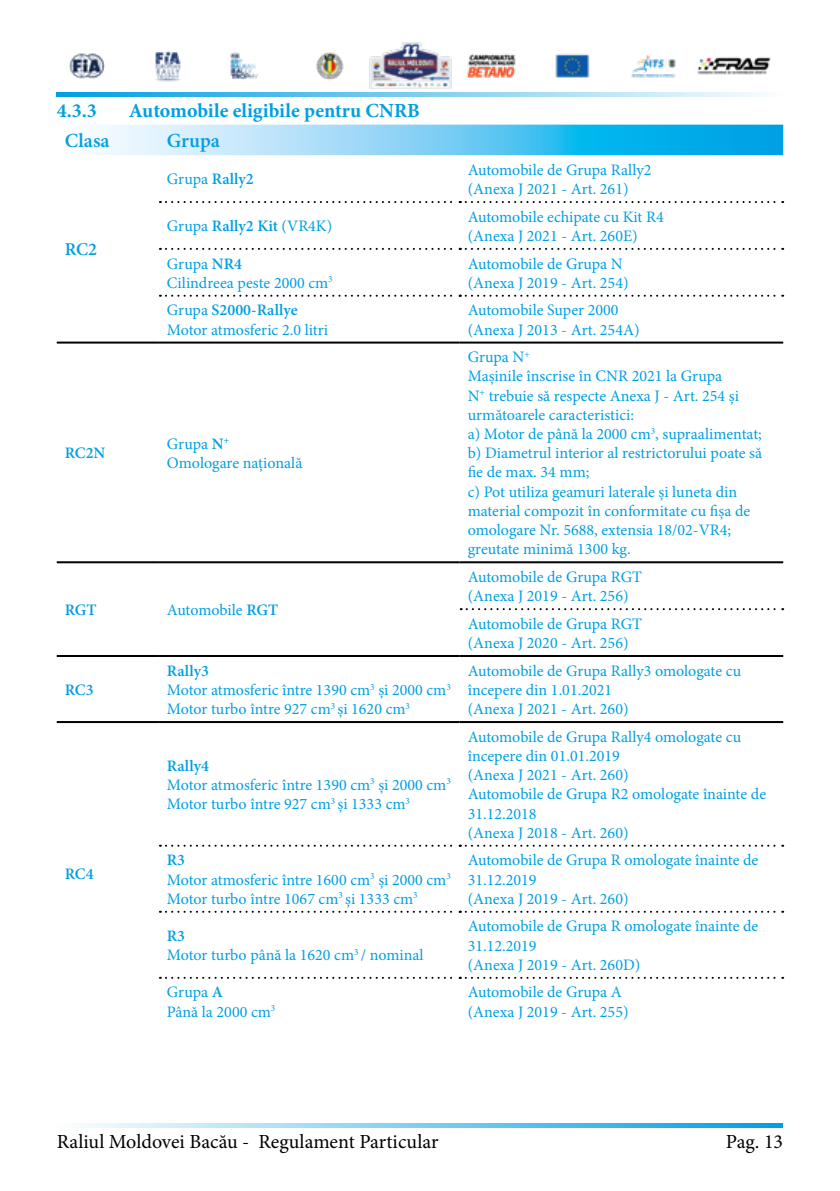
<style>
.page{position:relative;width:840px;height:1191px;background:#fff}
.page>*{position:absolute;margin:0;border:0;box-sizing:border-box;transform-origin:0 0}
.t1{font:20px "Minion Pro";color:#000}
.t2{font:700 20px "Minion Pro";color:#009fe3}
.t3{font:600 20px "Minion Pro";letter-spacing:.005em;color:#009fe3}
.t4{font:600 18px "Minion Pro";color:#009fe3}
.t5{font:16px/19.2px "Minion Pro";color:#009fe3}
.t6{font:600 16px "Minion Pro";color:#009fe3}
.s1{font-weight:400}
.s2{font-weight:600}
</style>
<div class="page">
<svg style="left:57px;top:92px;width:703px;height:4px"></svg>
<svg style="left:81px;top:1123px;width:701px;height:4px"></svg>
<img style="left:69px;top:43px;width:702px;height:46px">
<svg style="left:94px;top:125px;width:688px;height:30px"></svg>
<hr style="left:57px;top:341px;width:102px;height:2px;background:#000">
<hr style="left:159px;top:341px;width:300px;height:2px;background:#000">
<hr style="left:459px;top:341px;width:323px;height:2px;background:#000">
<hr style="left:57px;top:561px;width:102px;height:2px;background:#000">
<hr style="left:159px;top:561px;width:300px;height:2px;background:#000">
<hr style="left:459px;top:561px;width:323px;height:2px;background:#000">
<svg style="left:160px;top:201px;width:622px;height:2px"></svg>
<svg style="left:160px;top:248px;width:622px;height:2px"></svg>
<svg style="left:160px;top:295px;width:622px;height:2px"></svg>
<svg style="left:160px;top:844px;width:622px;height:2px"></svg>
<svg style="left:160px;top:910px;width:622px;height:2px"></svg>
<svg style="left:160px;top:976px;width:622px;height:2px"></svg>
<hr style="left:57px;top:655px;width:102px;height:2px;background:#000">
<hr style="left:159px;top:655px;width:300px;height:2px;background:#000">
<hr style="left:459px;top:655px;width:323px;height:2px;background:#000">
<svg style="left:460px;top:608px;width:322px;height:2px"></svg>
<hr style="left:57px;top:721px;width:102px;height:2px;background:#000">
<hr style="left:159px;top:721px;width:300px;height:2px;background:#000">
<hr style="left:459px;top:721px;width:323px;height:2px;background:#000">
<p class="t2" style="left:57px;top:96px;width:42px">4.3.3</p>
<p class="t2" style="left:129px;top:96px;width:292px">Automobile eligibile pentru CNRB</p>
<p class="t3" style="left:65px;top:127px;width:46px">Clasa</p>
<p class="t3" style="left:167px;top:127px;width:55px">Grupa</p>
<p class="t4" style="left:65px;top:237px;width:34px">RC2</p>
<p class="t6" style="left:167px;top:168px;width:88px"><span class="s1">Grupa</span> Rally2</p>
<p class="t5" style="left:467px;top:160px;width:185px">Automobile de Grupa Rally2 (Anexa J 2021 - Art. 261)</p>
<p class="t5" style="left:167px;top:217px;width:167px">Grupa <span class="s2">Rally2 Kit</span> (VR4K)</p>
<p class="t5" style="left:467px;top:207px;width:197px">Automobile echipate cu Kit R4 (Anexa J 2021 - Art. 260E)</p>
<p class="t5" style="left:167px;top:254px;width:167px">Grupa <span class="s2">NR4<br></span>Cilindreea peste 2000 cm<sup>3</sup></p>
<p class="t5" style="left:467px;top:254px;width:162px">Automobile de Grupa N (Anexa J 2019 - Art. 254)</p>
<p class="t5" style="left:167px;top:301px;width:163px">Grupa <span class="s2">S2000-Rallye<br></span>Motor atmosferic 2.0 litri</p>
<p class="t5" style="left:467px;top:301px;width:173px">Automobile Super 2000 (Anexa J 2013 - Art. 254A)</p>
<p class="t6" style="left:65px;top:442px;width:42px">RC2N</p>
<p class="t5" style="left:167px;top:434px;width:137px">Grupa <span class="s2">N</span><sup>+<br></sup>Omologare națională</p>
<p class="t6" style="left:65px;top:599px;width:33px">RGT</p>
<p class="t5" style="left:167px;top:600px;width:113px">Automobile <span class="s2">RGT</span></p>
<p class="t5" style="left:467px;top:347px;width:296px">Grupa N<sup>+<br></sup>Mașinile înscrise în CNR 2021 la Grupa<br>N<sup>+</sup> trebuie să respecte Anexa J - Art. 254 și următoarele caracteristici:<br>a) Motor de până la 2000 cm<sup>3</sup>, supraalimentat; b) Diametrul interior al restrictorului poate să fie de max. 34 mm;<br>c) Pot utiliza geamuri laterale și luneta din material compozit în conformitate cu fișa de omologare Nr. 5688, extensia 18/02-VR4; greutate minimă 1300 kg.</p>
<p class="t5" style="left:467px;top:567px;width:176px">Automobile de Grupa RGT (Anexa J 2019 - Art. 256)</p>
<p class="t5" style="left:467px;top:614px;width:176px">Automobile de Grupa RGT (Anexa J 2020 - Art. 256)</p>
<p class="t6" style="left:65px;top:678px;width:30px">RC3</p>
<p class="t6" style="left:65px;top:863px;width:30px">RC4</p>
<p class="t5" style="left:167px;top:661px;width:285px"><span class="s2">Rally3<br></span>Motor atmosferic între 1390 cm<sup>3</sup> și 2000 cm<sup>3<br></sup>Motor turbo între 927 cm<sup>3</sup> și 1620 cm<sup>3</sup></p>
<p class="t5" style="left:467px;top:661px;width:275px">Automobile de Grupa Rally3 omologate cu începere din 1.01.2021<br>(Anexa J 2021 - Art. 260)</p>
<p class="t5" style="left:167px;top:756px;width:285px"><span class="s2">Rally4<br></span>Motor atmosferic între 1390 cm<sup>3</sup> și 2000 cm<sup>3<br></sup>Motor turbo între 927 cm<sup>3</sup> și 1333 cm<sup>3</sup></p>
<p class="t5" style="left:467px;top:727px;width:300px">Automobile de Grupa Rally4 omologate cu începere din 01.01.2019<br>(Anexa J 2021 - Art. 260)<br>Automobile de Grupa R2 omologate înainte de<br>31.12.2018<br>(Anexa J 2018 - Art. 260)</p>
<p class="t5" style="left:167px;top:850px;width:285px"><span class="s2">R3<br></span>Motor atmosferic între 1600 cm<sup>3</sup> și 2000 cm<sup>3<br></sup>Motor turbo între 1067 cm<sup>3</sup> și 1333 cm<sup>3</sup></p>
<p class="t5" style="left:467px;top:850px;width:292px">Automobile de Grupa R omologate înainte de<br>31.12.2019<br>(Anexa J 2019 - Art. 260)</p>
<p class="t5" style="left:167px;top:926px;width:258px"><span class="s2">R3<br></span>Motor turbo până la 1620 cm<sup>3</sup> / nominal</p>
<p class="t5" style="left:467px;top:916px;width:292px">Automobile de Grupa R omologate înainte de<br>31.12.2019<br>(Anexa J 2019 - Art. 260D)</p>
<p class="t5" style="left:167px;top:982px;width:110px">Grupa <span class="s2">A<br></span>Până la 2000 cm<sup>3</sup></p>
<p class="t5" style="left:467px;top:982px;width:162px">Automobile de Grupa A (Anexa J 2019 - Art. 255)</p>
<p class="t1" style="left:57px;top:1127px;width:383px">Raliul Moldovei Bacău - Regulament Particular</p>
<p class="t1" style="left:725px;top:1127px;width:59px">Pag. 13</p>
</div>
